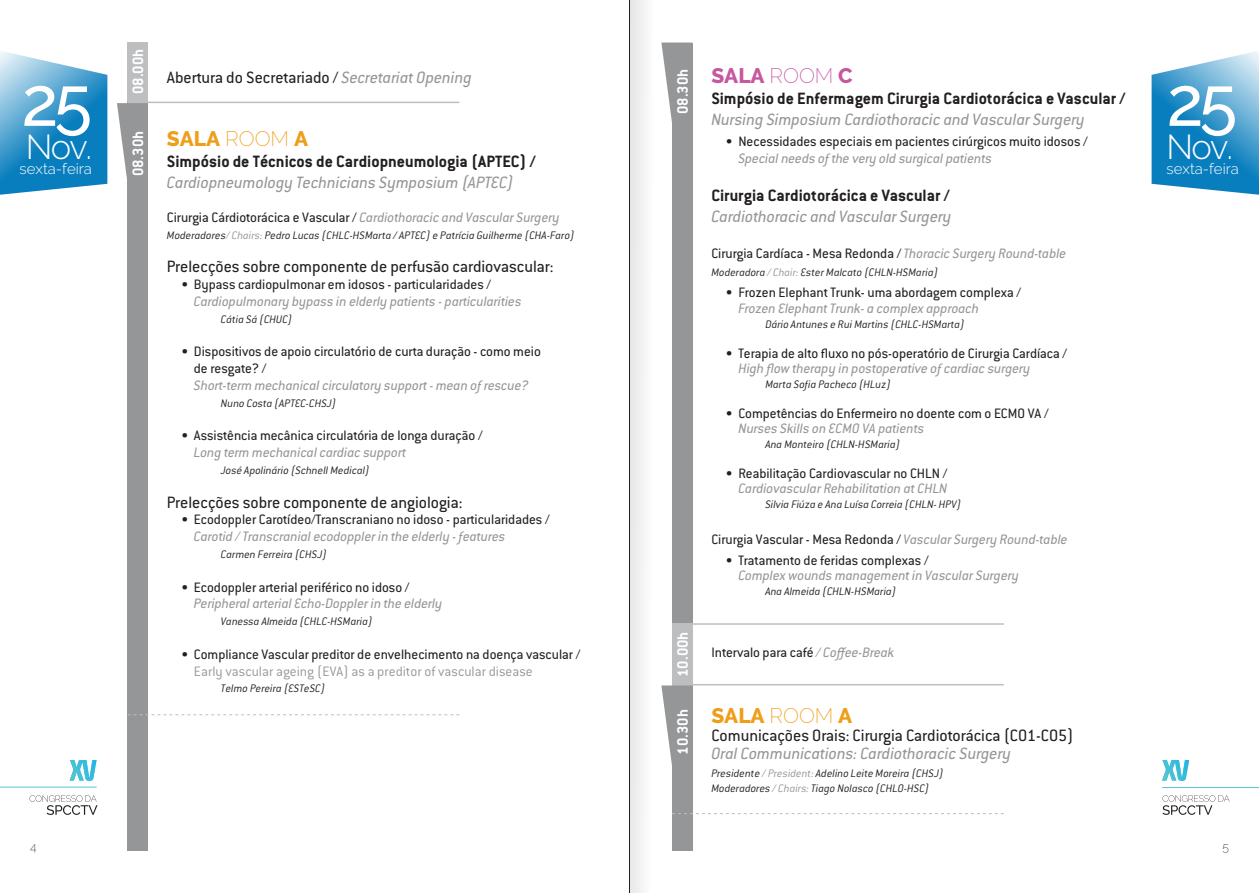
<style>
.page{position:relative;width:1259px;height:893px;background:#fff}
.page>*{position:absolute;margin:0;border:0;box-sizing:border-box;transform-origin:0 0}
.t1{font:500 69px "Raleway";color:#fff}
.t2{font:300 34.5px "Raleway";letter-spacing:-.05em;color:#fff}
.t3{font:800 21px "Raleway";color:#ee9e18}
.t4{font:800 21px "Raleway";color:#c657a0}
.t5{font:18px "Conduit ITC Std";color:#231f20}
.t6{font:italic 18px "Conduit ITC Std";color:#949698}
.t7{font:700 18px "Conduit ITC Std";color:#231f20}
.t8{font:700 16.5px "Conduit ITC Std";color:#fff}
.t9{font:15px/16.8px "Conduit ITC Std";color:#231f20}
.t10{font:italic 15px "Conduit ITC Std";color:#949698}
.t11{font:300 15px "Conduit ITC Std";color:#949698}
.t12{font:300 15px "Raleway";color:#fff}
.t13{font:italic 300 12px/15px "Conduit ITC Std";color:#231f20}
.t14{font:200 12px "Raleway";color:#231f20}
.s1{font-style:italic;color:#949698}
.s2{font-weight:200}
.s3{color:#949698}
</style>
<div class="page">
<hr style="left:0;top:787px;width:97px;height:1px;background:#56c5d0">
<svg style="left:30px;top:795px;width:67px;height:20px"></svg>
<svg style="left:70px;top:760px;width:27px;height:21px"></svg>
<svg style="left:0;top:52px;width:107px;height:143px;background:#4fa3d0"></svg>
<svg style="left:1151px;top:51px;width:108px;height:144px;background:#52a4d1"></svg>
<hr style="left:1162px;top:787px;width:97px;height:1px;background:#56c5d0">
<svg style="left:1162px;top:795px;width:67px;height:20px"></svg>
<svg style="left:1162px;top:760px;width:27px;height:21px"></svg>
<svg style="left:661px;top:685px;width:11px;height:80px"></svg>
<div style="left:128px;top:102px;width:20px;height:748px;background:#949698"></div>
<svg style="left:117px;top:103px;width:11px;height:81px"></svg>
<div style="left:128px;top:43px;width:20px;height:59px;background:#bcbec0"></div>
<div style="left:672px;top:43px;width:20px;height:807px;background:#949698"></div>
<div style="left:672px;top:623px;width:20px;height:62px;background:#bcbec0"></div>
<svg style="left:128px;top:714px;width:331px;height:1px"></svg>
<hr style="left:672px;top:623px;width:331px;height:2px;background:#bcbec0">
<hr style="left:672px;top:684px;width:331px;height:1px;background:#bcbec0">
<svg style="left:672px;top:813px;width:331px;height:1px"></svg>
<hr style="left:128px;top:102px;width:331px;height:1px;background:#bcbec0">
<svg style="left:661px;top:43px;width:11px;height:79px"></svg>
<div style="left:629px;top:0;width:26px;height:893px;background:linear-gradient(to right,#e4e5e6,#fff)"></div>
<hr style="left:629px;top:0;width:1px;height:893px;background:#231f20">
<h1 class="t1" style="left:21px;top:62px;width:72px">25</h1>
<h2 class="t2" style="left:26px;top:127px;width:68px">Nov.</h2>
<p class="t12" style="left:20px;top:160px;width:74px">sexta-feira</p>
<p class="t8" style="left:128px;top:94px;width:47px;rotate:-90deg">08.00h</p>
<p class="t8" style="left:128px;top:176px;width:47px;rotate:-90deg">08.30h</p>
<p class="t5" style="left:167px;top:67px;width:306px">Abertura do Secretariado / <span class="s1">Secretariat Opening</span></p>
<h3 class="t3" style="left:167px;top:127px;width:143px">SALA <span class="s2">ROOM</span> A</h3>
<p class="t7" style="left:167px;top:151px;width:370px">Simpósio de Técnicos de Cardiopneumologia (APTEC) /</p>
<p class="t6" style="left:167px;top:172px;width:348px">Cardiopneumology Technicians Symposium (APTEC)</p>
<p class="t9" style="left:167px;top:208px;width:394px">Cirurgia Cárdiotorácica e Vascular / <span class="s1">Cardiothoracic and Vascular Surgery</span></p>
<p class="t13" style="left:167px;top:227px;width:409px">Moderadores<span class="s3">/ Chairs:</span> Pedro Lucas (CHLC-HSMarta / APTEC) e Patrícia Guilherme (CHA-Faro)</p>
<p class="t5" style="left:167px;top:256px;width:388px">Prelecções sobre componente de perfusão cardiovascular:</p>
<p class="t9" style="left:181px;top:276px;width:311px">• Bypass cardiopulmonar em idosos - particularidades /</p>
<p class="t10" style="left:194px;top:292px;width:329px">Cardiopulmonary bypass in elderly patients - particularities</p>
<p class="t13" style="left:221px;top:311px;width:73px">Cátia Sá (CHUC)</p>
<p class="t9" style="left:194px;top:343px;width:348px;text-indent:-13px">• Dispositivos de apoio circulatório de curta duração - como meio de resgate? /</p>
<p class="t10" style="left:194px;top:376px;width:336px">Short-term mechanical circulatory support - mean of rescue?</p>
<p class="t13" style="left:221px;top:395px;width:117px">Nuno Costa (APTEC-CHSJ)</p>
<p class="t9" style="left:181px;top:427px;width:303px">• Assistência mecânica circulatória de longa duração /</p>
<p class="t10" style="left:194px;top:443px;width:214px">Long term mechanical cardiac support</p>
<p class="t13" style="left:221px;top:462px;width:150px">José Apolinário (Schnell Medical)</p>
<p class="t5" style="left:167px;top:491px;width:297px">Prelecções sobre componente de angiologia:</p>
<p class="t9" style="left:181px;top:511px;width:370px">• Ecodoppler Carotídeo/Transcraniano no idoso - particularidades /</p>
<p class="t10" style="left:194px;top:527px;width:313px">Carotid / Transcranial ecodoppler in the elderly - features</p>
<p class="t13" style="left:221px;top:546px;width:107px">Carmen Ferreira (CHSJ)</p>
<p class="t9" style="left:181px;top:578px;width:230px">• Ecodoppler arterial periférico no idoso /</p>
<p class="t10" style="left:194px;top:595px;width:250px">Peripheral arterial Echo-Doppler in the elderly</p>
<p class="t13" style="left:221px;top:613px;width:153px">Vanessa Almeida (CHLC-HSMaria)</p>
<p class="t9" style="left:181px;top:645px;width:400px">• Compliance Vascular preditor de envelhecimento na doença vascular /</p>
<p class="t11" style="left:194px;top:662px;width:340px">Early vascular ageing (EVA) as a preditor of vascular disease</p>
<p class="t13" style="left:221px;top:681px;width:106px">Telmo Pereira (ESTeSC)</p>
<p class="t8" style="left:672px;top:114px;width:47px;rotate:-90deg">08.30h</p>
<p class="t8" style="left:672px;top:677px;width:47px;rotate:-90deg">10.00h</p>
<p class="t8" style="left:672px;top:755px;width:47px;rotate:-90deg">10.30h</p>
<h3 class="t4" style="left:711px;top:64px;width:143px">SALA <span class="s2">ROOM</span> C</h3>
<p class="t7" style="left:711px;top:88px;width:416px">Simpósio de Enfermagem Cirurgia Cardiotorácica e Vascular /</p>
<p class="t6" style="left:711px;top:109px;width:375px">Nursing Simposium Cardiothoracic and Vascular Surgery</p>
<p class="t9" style="left:725px;top:133px;width:363px">• Necessidades especiais em pacientes cirúrgicos muito idosos /</p>
<p class="t10" style="left:738px;top:149px;width:255px">Special needs of the very old surgical patients</p>
<p class="t7" style="left:711px;top:184px;width:240px">Cirurgia Cardiotorácica e Vascular /</p>
<p class="t6" style="left:711px;top:205px;width:242px">Cardiothoracic and Vascular Surgery</p>
<p class="t9" style="left:711px;top:244px;width:356px">Cirurgia Cardíaca - Mesa Redonda / <span class="s1">Thoracic Surgery Round-table</span></p>
<p class="t13" style="left:711px;top:264px;width:228px">Moderadora <span class="s3">/ Chair:</span> Ester Malcato (CHLN-HSMaria)</p>
<p class="t9" style="left:725px;top:283px;width:297px">• Frozen Elephant Trunk- uma abordagem complexa /</p>
<p class="t10" style="left:738px;top:300px;width:242px">Frozen Elephant Trunk- a complex approach</p>
<p class="t13" style="left:765px;top:317px;width:201px">Dário Antunes e Rui Martins (CHLC-HSMarta)</p>
<p class="t9" style="left:725px;top:345px;width:343px">• Terapia de alto fluxo no pós-operatório de Cirurgia Cardíaca /</p>
<p class="t10" style="left:738px;top:360px;width:293px">High flow therapy in postoperative of cardiac surgery</p>
<p class="t13" style="left:765px;top:377px;width:127px">Marta Sofia Pacheco (HLuz)</p>
<p class="t9" style="left:725px;top:405px;width:324px">• Competências do Enfermeiro no doente com o ECMO VA /</p>
<p class="t10" style="left:738px;top:420px;width:187px">Nurses Skills on ECMO VA patients</p>
<p class="t13" style="left:765px;top:437px;width:136px">Ana Monteiro (CHLN-HSMaria)</p>
<p class="t9" style="left:725px;top:465px;width:223px">• Reabilitação Cardiovascular no CHLN /</p>
<p class="t10" style="left:738px;top:480px;width:211px">Cardiovascular Rehabilitation at CHLN</p>
<p class="t13" style="left:765px;top:497px;width:197px">Silvia Fiúza e Ana Luísa Correia (CHLN- HPV)</p>
<p class="t9" style="left:711px;top:531px;width:358px">Cirurgia Vascular - Mesa Redonda / <span class="s1">Vascular Surgery Round-table</span></p>
<p class="t9" style="left:725px;top:552px;width:204px">• Tratamento de feridas complexas /</p>
<p class="t10" style="left:738px;top:567px;width:282px">Complex wounds management in Vascular Surgery</p>
<p class="t13" style="left:765px;top:584px;width:132px">Ana Almeida (CHLN-HSMaria)</p>
<p class="t9" style="left:711px;top:644px;width:184px">Intervalo para café <span class="s1">/ Coffee-Break</span></p>
<h3 class="t3" style="left:711px;top:704px;width:142px">SALA <span class="s2">ROOM</span> A</h3>
<p class="t5" style="left:711px;top:725px;width:363px">Comunicações Orais: Cirurgia Cardiotorácica (CO1-CO5)</p>
<p class="t6" style="left:711px;top:743px;width:301px">Oral Communications: Cardiothoracic Surgery</p>
<p class="t13" style="left:711px;top:766px;width:234px">Presidente <span class="s3">/ President:</span> Adelino Leite Moreira (CHSJ)<br>Moderadores <span class="s3">/ Chairs:</span> Tiago Nolasco (CHLO-HSC)</p>
<h1 class="t1" style="left:1166px;top:62px;width:72px">25</h1>
<h2 class="t2" style="left:1166px;top:127px;width:68px">Nov.</h2>
<p class="t12" style="left:1166px;top:160px;width:74px">sexta-feira</p>
<p class="t14" style="left:30px;top:840px;width:8px">4</p>
<p class="t14" style="left:1222px;top:840px;width:8px">5</p>
</div>
